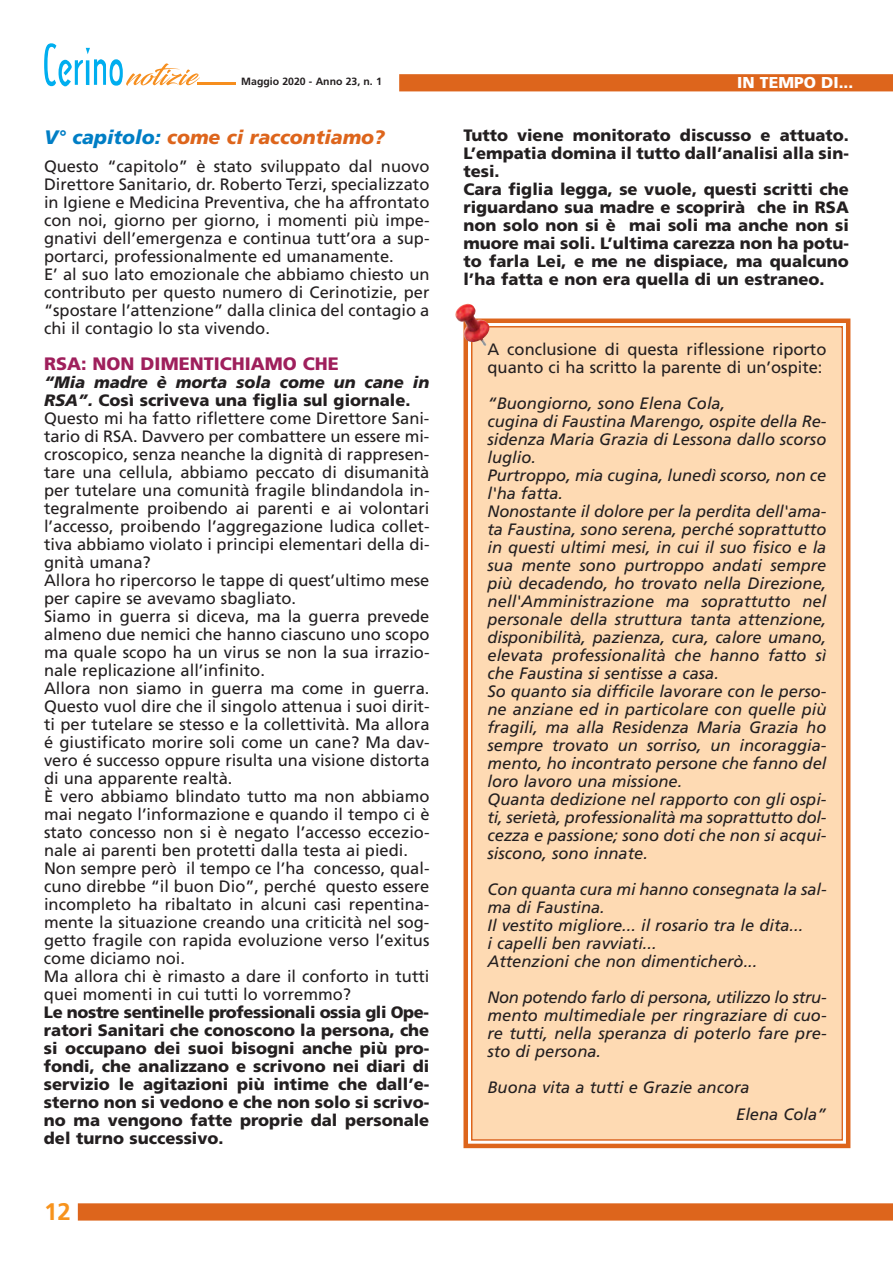
<style>
.page{position:relative;width:893px;height:1263px;background:#fff}
.page>*{position:absolute;margin:0;border:0;box-sizing:border-box;transform-origin:0 0}
.t1{font:700 24px "Frutiger";color:#f7931d}
.t2{font:italic 900 19.5px "Frutiger";color:#dd651c}
.t3{font:900 18px "Frutiger";color:#9f1f5c}
.t4{font:16.5px/18px "Frutiger";color:#231f20}
.t5{font:italic 16.5px/18px "Frutiger";color:#231f20}
.t6{font:900 16.5px/18px "Frutiger";color:#231f20;text-align:justify}
.t7{font:900 15.75px "Frutiger";color:#fff}
.t8{font:700 10.5px "Frutiger";color:#231f20}
.s1{color:#007ec5}
.s2{font-weight:900;font-style:italic}
.s3{font-weight:900}
</style>
<div class="page">
<svg style="left:44px;top:43px;width:156px;height:43px"></svg>
<hr style="left:197px;top:82px;width:39px;height:3px;background:#f68e1e">
<div style="left:78px;top:1203px;width:815px;height:17px;background:#dd651c"></div>
<div style="left:399px;top:74px;width:494px;height:17px;background:#dd651c"></div>
<div style="left:472px;top:327px;width:369px;height:812px;background:#fedab3"></div>
<div style="left:463px;top:318px;width:387px;height:830px;border:4px solid #dd651c"></div>
<div style="left:471px;top:326px;width:372px;height:815px;border:2px solid #dd651c"></div>
<img style="left:465px;top:320px;width:24px;height:26px">
<p class="t8" style="left:241px;top:77px;width:142px">Maggio 2020 - Anno 23, n. 1</p>
<p class="t7" style="left:737px;top:76px;width:118px">IN TEMPO DI...</p>
<p class="t2" style="left:44px;top:129px;width:343px"><span class="s1">V° capitolo:</span> come ci raccontiamo?</p>
<p class="t4" style="left:44px;top:159px;width:387px">Questo “capitolo” è stato sviluppato dal nuovo Direttore Sanitario, dr. Roberto Terzi, specializzato in Igiene e Medicina Preventiva, che ha affrontato con noi, giorno per giorno, i momenti più impe&shy;gnativi dell’emergenza e continua tutt’ora a sup&shy;portarci, professionalmente ed umanamente.<br>E’ al suo lato emozionale che abbiamo chiesto un contributo per questo numero di Cerinotizie, per “spostare l’attenzione” dalla clinica del contagio a chi il contagio lo sta vivendo.</p>
<p class="t3" style="left:44px;top:357px;width:296px">RSA: NON DIMENTICHIAMO CHE</p>
<p class="t4" style="left:44px;top:375px;width:387px"><span class="s2">“Mia madre è morta sola come un cane in RSA”.</span> <span class="s3">Così scriveva una figlia sul giornale.<br></span>Questo mi ha fatto riflettere come Direttore Sani&shy;tario di RSA. Davvero per combattere un essere mi&shy;croscopico, senza neanche la dignità di rappresen&shy;tare una cellula, abbiamo peccato di disumanità per tutelare una comunità fragile blindandola in&shy;tegralmente proibendo ai parenti e ai volontari l’accesso, proibendo l’aggregazione ludica collet&shy;tiva abbiamo violato i principi elementari della di&shy;gnità umana?<br>Allora ho ripercorso le tappe di quest’ultimo mese per capire se avevamo sbagliato.<br>Siamo in guerra si diceva, ma la guerra prevede almeno due nemici che hanno ciascuno uno scopo ma quale scopo ha un virus se non la sua irrazio&shy;nale replicazione all’infinito.<br>Allora non siamo in guerra ma come in guerra.<br>Questo vuol dire che il singolo attenua i suoi dirit&shy;ti per tutelare se stesso e la collettività. Ma allora é giustificato morire soli come un cane? Ma dav&shy;vero é successo oppure risulta una visione distorta di una apparente realtà.<br>È vero abbiamo blindato tutto ma non abbiamo mai negato l’informazione e quando il tempo ci è stato concesso non si è negato l’accesso eccezio&shy;nale ai parenti ben protetti dalla testa ai piedi.<br>Non sempre però il tempo ce l’ha concesso, qual&shy;cuno direbbe “il buon Dio”, perché questo essere incompleto ha ribaltato in alcuni casi repentina&shy;mente la situazione creando una criticità nel sog&shy;getto fragile con rapida evoluzione verso l’exitus come diciamo noi.<br>Ma allora chi è rimasto a dare il conforto in tutti quei momenti in cui tutti lo vorremmo?</p>
<p class="t6" style="left:44px;top:1005px;width:387px">Le nostre sentinelle professionali ossia gli Ope&shy;ratori Sanitari che conoscono la persona, che si occupano dei suoi bisogni anche più pro&shy;fondi, che analizzano e scrivono nei diari di servizio le agitazioni più intime che dall’e&shy;sterno non si vedono e che non solo si scrivo&shy;no ma vengono fatte proprie dal personale del turno successivo.</p>
<h1 class="t1" style="left:44px;top:1202px;width:28px">12</h1>
<p class="t6" style="left:463px;top:128px;width:387px;text-align:left">Tutto viene monitorato discusso e attuato.<br>L’empatia domina il tutto dall’analisi alla sin&shy;tesi.<br>Cara figlia legga, se vuole, questi scritti che riguardano sua madre e scoprirà che in RSA non solo non si è mai soli ma anche non si muore mai soli. L’ultima carezza non ha potu&shy;to farla Lei, e me ne dispiace, ma qualcuno l’ha fatta e non era quella di un estraneo.</p>
<p class="t4" style="left:487px;top:341px;width:340px">A conclusione di questa riflessione riporto quanto ci ha scritto la parente di un’ospite:</p>
<p class="t5" style="left:487px;top:395px;width:340px">“Buongiorno, sono Elena Cola,<br>cugina di Faustina Marengo, ospite della Re&shy;sidenza Maria Grazia di Lessona dallo scorso luglio.<br>Purtroppo, mia cugina, lunedì scorso, non ce l'ha fatta.<br>Nonostante il dolore per la perdita dell'ama&shy;ta Faustina, sono serena, perché soprattutto in questi ultimi mesi, in cui il suo fisico e la sua mente sono purtroppo andati sempre più decadendo, ho trovato nella Direzione, nell'Amministrazione ma soprattutto nel personale della struttura tanta attenzione, disponibilità, pazienza, cura, calore umano, elevata professionalità che hanno fatto sì che Faustina si sentisse a casa.<br>So quanto sia difficile lavorare con le perso&shy;ne anziane ed in particolare con quelle più fragili, ma alla Residenza Maria Grazia ho sempre trovato un sorriso, un incoraggia&shy;mento, ho incontrato persone che fanno del loro lavoro una missione.<br>Quanta dedizione nel rapporto con gli ospi&shy;ti, serietà, professionalità ma soprattutto dol&shy;cezza e passione; sono doti che non si acqui&shy;siscono, sono innate.</p>
<p class="t5" style="left:487px;top:881px;width:340px">Con quanta cura mi hanno consegnata la sal&shy;ma di Faustina.<br>Il vestito migliore... il rosario tra le dita...<br>i capelli ben ravviati...<br>Attenzioni che non dimenticherò...</p>
<p class="t5" style="left:487px;top:989px;width:340px;text-align:justify">Non potendo farlo di persona, utilizzo lo stru&shy;mento multimediale per ringraziare di cuo&shy;re tutti, nella speranza di poterlo fare pre&shy;sto di persona.</p>
<p class="t5" style="left:736px;top:1075px;width:92px;line-height:27px;text-indent:-249px">Buona vita a tutti e Grazie ancora<br>Elena Cola”</p>
</div>
